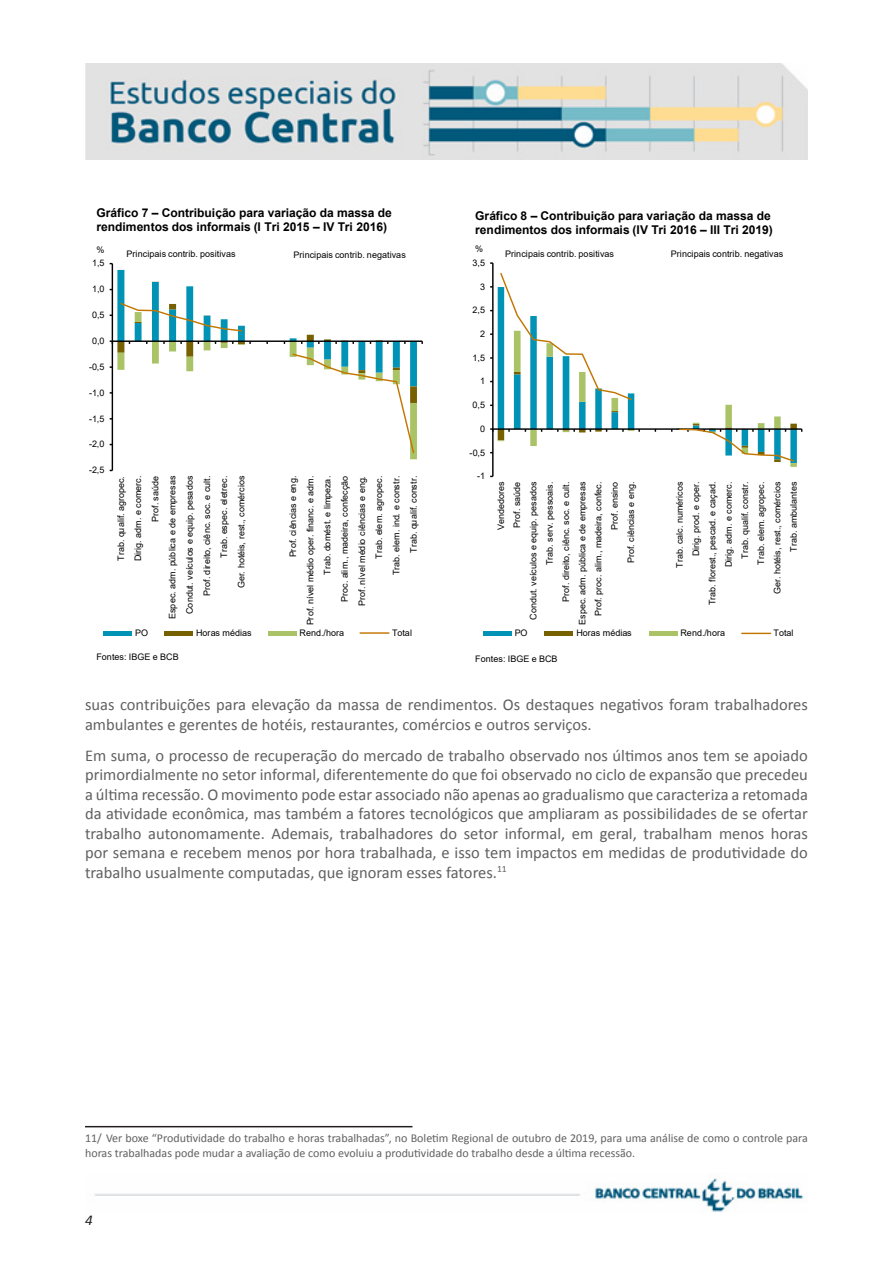
<style>
.page{position:relative;width:893px;height:1263px;background:#fff}
.page>*{position:absolute;margin:0;border:0;box-sizing:border-box;transform-origin:0 0}
.Paragráfo_Estudos_Es{font:16.5px/19.5px "Calibri";color:#606060}
.t1{font:italic 15px "Calibri";color:#231f20}
.Nota_rodapé_Estudos{font:12px/15px "Calibri";color:#606060}
.t2{font:700 12px/13.6px "Arial";color:#000}
.t3{font:9px/16.2px "Arial";letter-spacing:.005em;color:#000;text-align:right}
</style>
<div class="page">
<hr style="left:85px;top:1126px;width:327px;height:1px;background:#231f20">
<hr style="left:112px;top:264px;width:1px;height:206px;background:#000">
<svg style="left:110px;top:270px;width:313px;height:189px"></svg>
<hr style="left:103px;top:631px;width:29px;height:4px;background:#0093b6">
<hr style="left:164px;top:631px;width:29px;height:4px;background:#766000">
<hr style="left:268px;top:631px;width:29px;height:4px;background:#aac367">
<hr style="left:360px;top:632px;width:29px;height:2px;background:#c27600">
<hr style="left:492px;top:263px;width:2px;height:213px;background:#000">
<svg style="left:490px;top:331px;width:312px;height:136px"></svg>
<svg style="left:499px;top:273px;width:296px;height:190px"></svg>
<hr style="left:483px;top:631px;width:29px;height:4px;background:#0093b6">
<hr style="left:544px;top:631px;width:29px;height:4px;background:#766000">
<hr style="left:649px;top:631px;width:28px;height:4px;background:#aac367">
<svg style="left:742px;top:633px;width:29px;height:1px"></svg>
<img style="left:85px;top:64px;width:723px;height:95px">
<img style="left:95px;top:1175px;width:712px;height:37px">
<p class="t2" style="left:96px;top:206px;width:297px">Gráfico 7 – Contribuição para variação da massa de rendimentos dos informais (I Tri 2015 – IV Tri 2016)</p>
<p class="t3" style="left:96px;top:242px;width:10px">%</p>
<p class="t3" style="left:127px;top:246px;width:110px">Principais contrib. positivas</p>
<p class="t3" style="left:294px;top:247px;width:114px">Principais contrib. negativas</p>
<p class="t3" style="left:92px;top:255px;width:14px">1,5</p>
<p class="t3" style="left:92px;top:281px;width:14px">1,0</p>
<p class="t3" style="left:92px;top:307px;width:14px">0,5</p>
<p class="t3" style="left:92px;top:333px;width:14px">0,0</p>
<p class="t3" style="left:89px;top:359px;width:17px">-0,5</p>
<p class="t3" style="left:89px;top:384px;width:17px">-1,0</p>
<p class="t3" style="left:89px;top:410px;width:17px">-1,5</p>
<p class="t3" style="left:89px;top:436px;width:17px">-2,0</p>
<p class="t3" style="left:89px;top:462px;width:17px">-2,5</p>
<p class="t3" style="left:112px;top:619px;width:145px;line-height:17.2px;rotate:-90deg">Trab. qualif. agropec.<br>Dirig. adm. e comerc.<br>Prof. saúde<br>Espec. adm. pública e de empresas<br>Condut. veículos e equip. pesados<br>Prof. direito, ciênc. soc. e cult.<br>Trab. espec. eletrec.<br>Ger. hotéis, rest., comércios</p>
<p class="t3" style="left:284px;top:625px;width:151px;line-height:17.2px;rotate:-90deg">Prof. ciências e eng.<br>Prof. nível médio oper. financ. e adm.<br>Trab. domést. e limpeza.<br>Proc. alim., madeira, confecção<br>Prof. nível médio ciências e eng.<br>Trab. elem. agropec.<br>Trab. elem. ind. e constr.<br>Trab. qualif. constr.</p>
<p class="t3" style="left:135px;top:625px;width:14px">PO</p>
<p class="t3" style="left:196px;top:625px;width:57px">Horas médias</p>
<p class="t3" style="left:300px;top:625px;width:46px">Rend./hora</p>
<p class="t3" style="left:392px;top:625px;width:21px">Total</p>
<p class="t3" style="left:96px;top:649px;width:84px">Fontes: IBGE e BCB</p>
<p class="t2" style="left:475px;top:209px;width:299px">Gráfico 8 – Contribuição para variação da massa de rendimentos dos informais (IV Tri 2016 – III Tri 2019)</p>
<p class="t3" style="left:475px;top:240px;width:10px">%</p>
<p class="t3" style="left:505px;top:245px;width:110px">Principais contrib. positivas</p>
<p class="t3" style="left:671px;top:246px;width:114px">Principais contrib. negativas</p>
<p class="t3" style="left:473px;top:255px;width:14px">3,5</p>
<p class="t3" style="left:480px;top:278px;width:7px">3</p>
<p class="t3" style="left:473px;top:302px;width:14px">2,5</p>
<p class="t3" style="left:480px;top:326px;width:7px">2</p>
<p class="t3" style="left:473px;top:349px;width:14px">1,5</p>
<p class="t3" style="left:480px;top:373px;width:7px">1</p>
<p class="t3" style="left:473px;top:397px;width:14px">0,5</p>
<p class="t3" style="left:480px;top:420px;width:7px">0</p>
<p class="t3" style="left:470px;top:444px;width:17px">-0,5</p>
<p class="t3" style="left:477px;top:468px;width:10px">-1</p>
<p class="t3" style="left:493px;top:625px;width:145px;rotate:-90deg">Vendedores<br>Prof. saúde<br>Condut. veículos e equip. pesados<br>Trab. serv. pessoais.<br>Prof. direito, ciênc. soc. e cult.<br>Espec. adm. pública e de empresas<br>Prof. proc. alim., madeira, confec.<br>Prof. ensino<br>Prof. ciências e eng.</p>
<p class="t3" style="left:672px;top:605px;width:125px;rotate:-90deg">Trab. calc. numéricos<br>Dirig. prod. e oper.<br>Trab. florest., pescad. e caçad.<br>Dirig. adm. e comerc.<br>Trab. qualif. constr.<br>Trab. elem. agropec.<br>Ger. hotéis, rest., comércios<br>Trab. ambulantes</p>
<p class="t3" style="left:515px;top:625px;width:14px">PO</p>
<p class="t3" style="left:576px;top:625px;width:57px">Horas médias</p>
<p class="t3" style="left:680px;top:625px;width:46px">Rend./hora</p>
<p class="t3" style="left:774px;top:625px;width:21px">Total</p>
<p class="t3" style="left:475px;top:650px;width:84px">Fontes: IBGE e BCB</p>
<p class="Paragráfo_Estudos_Es" style="left:85px;top:695px;width:724px">suas contribuições para elevação da massa de rendimentos. Os destaques negativos foram trabalhadores ambulantes e gerentes de hotéis, restaurantes, comércios e outros serviços.</p>
<p class="Paragráfo_Estudos_Es" style="left:85px;top:745px;width:724px;text-align:justify">Em suma, o processo de recuperação do mercado de trabalho observado nos últimos anos tem se apoiado primordialmente no setor informal, diferentemente do que foi observado no ciclo de expansão que precedeu a última recessão. O movimento pode estar associado não apenas ao gradualismo que caracteriza a retomada da atividade econômica, mas também a fatores tecnológicos que ampliaram as possibilidades de se ofertar trabalho autonomamente. Ademais, trabalhadores do setor informal, em geral, trabalham menos horas por semana e recebem menos por hora trabalhada, e isso tem impactos em medidas de produtividade do trabalho usualmente computadas, que ignoram esses fatores.<sup>11</sup></p>
<p class="Nota_rodapé_Estudos" style="left:85px;top:1130px;width:724px">11/ Ver boxe “Produtividade do trabalho e horas trabalhadas”, no Boletim Regional de outubro de 2019, para uma análise de como o controle para horas trabalhadas pode mudar a avaliação de como evoluiu a produtividade do trabalho desde a última recessão.</p>
<h2 class="t1" style="left:85px;top:1210px;width:9px">4</h2>
</div>
